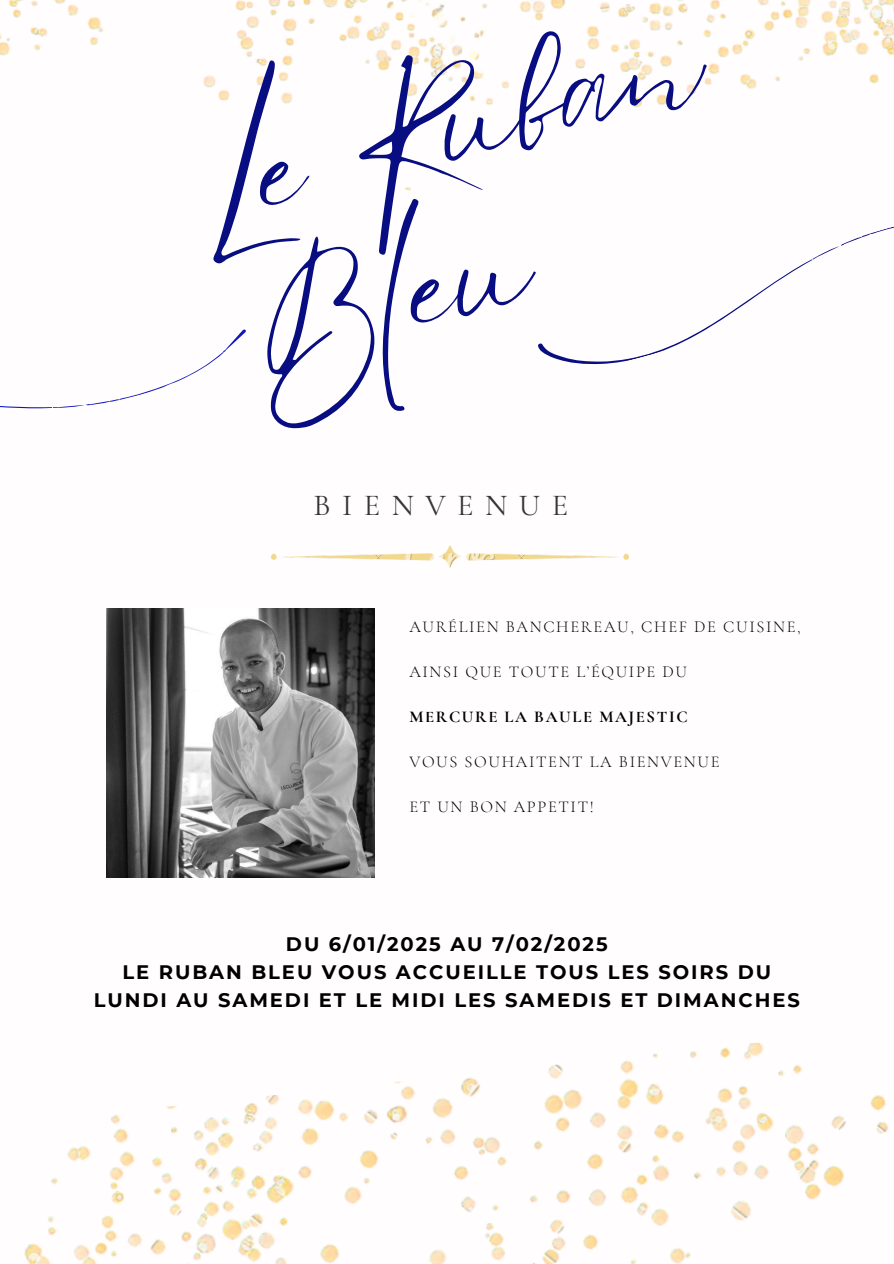
<style>
.page{position:relative;width:894px;height:1264px;background:#fff}
.page>*{position:absolute;margin:0;border:0;box-sizing:border-box;transform-origin:0 0}
.t1{font:142.5px "Eyesome Script";color:#080d82}
.t2{font:30.6px "Cormorant Garamond";letter-spacing:.375em;color:#373434}
.t3{font:700 19.5px/28.2px "Montserrat";letter-spacing:.1em;color:#000;text-align:center}
.t4{font:300 16.5px "Cormorant Garamond";letter-spacing:.1em;color:#000}
.t5{font:700 16.5px "Cormorant Garamond";letter-spacing:.1em;color:#000}
</style>
<div class="page">
<img style="left:0;top:0;width:893px;height:559px">
<img style="left:24px;top:1042px;width:864px;height:221px">
<svg style="left:0;top:302px;width:255px;height:197px"></svg>
<svg style="left:532px;top:198px;width:361px;height:185px"></svg>
<img style="left:271px;top:545px;width:357px;height:22px">
<img style="left:107px;top:608px;width:267px;height:269px">
<h1 class="t1" style="left:163px;top:99px;width:530px;rotate:-15deg">Le Ruban</h1>
<p class="t1" style="left:218px;top:243px;width:296px;rotate:-15deg">Bleu</p>
<p class="t2" style="left:313px;top:487px;width:256px">BIENVENUE</p>
<h1 class="t4" style="left:409px;top:616px;width:393px">AURÉLIEN BANCHEREAU, CHEF DE CUISINE,</h1>
<p class="t4" style="left:409px;top:661px;width:279px">AINSI QUE TOUTE L’ÉQUIPE DU</p>
<h2 class="t5" style="left:409px;top:706px;width:280px">MERCURE LA BAULE MAJESTIC</h2>
<p class="t4" style="left:409px;top:751px;width:311px">VOUS SOUHAITENT LA BIENVENUE</p>
<p class="t4" style="left:409px;top:796px;width:186px">ET UN BON APPETIT!</p>
<p class="t3" style="left:94px;top:929px;width:707px">DU 6/01/2025 AU 7/02/2025<br>LE RUBAN BLEU VOUS ACCUEILLE TOUS LES SOIRS DU<br>LUNDI AU SAMEDI ET LE MIDI LES SAMEDIS ET DIMANCHES</p>
</div>
